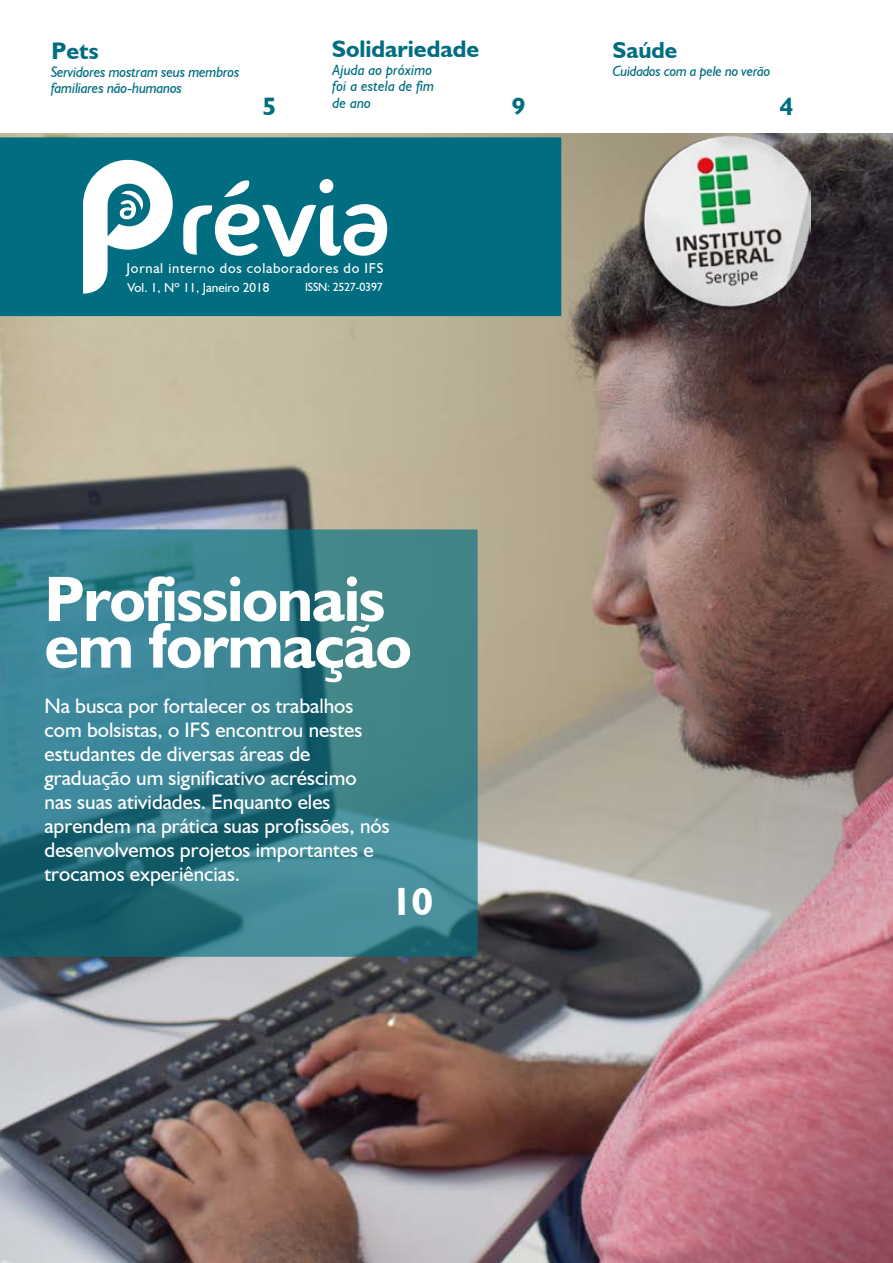
<style>
.page{position:relative;width:893px;height:1263px;background:#fff}
.page>*{position:absolute;margin:0;border:0;box-sizing:border-box;transform-origin:0 0}
.t1{font:107.55px "Fontastique Fontastique";letter-spacing:-.02em;color:#fff}
.t2{font:700 64.5px/46.7px "Humanist 521 BT";letter-spacing:-.02em;color:#fff}
.t3{font:700 39.3px "Humanist 521 BT";color:#fff}
.t4{font:700 25.2px "Humanist 521 BT";color:#006e80}
.t5{font:700 24px "Humanist 521 BT";color:#006e80}
.t6{font:700 23.4px "Humanist 521 BT";color:#006e80}
.t7{font:21px/24px "Humanist 521 BT";color:#fff}
.t8{font:italic 15px/16.5px "Humanist 521 BT";letter-spacing:-.02em;color:#006e80}
.t9{font:italic 15px/16.5px "Humanist 521 BT";color:#006e80}
.t10{font:italic 14.55px "Humanist 521 BT";letter-spacing:-.02em;color:#006e80}
.t11{font:14.4px "Humanist 521 BT";letter-spacing:.05em;color:#fff}
.t12{font:13.2px "Humanist 521 BT";color:#fff}
.t13{font:11.85px "Humanist 521 BT";letter-spacing:-.02em;color:#fff}
</style>
<div class="page">
<img style="left:0;top:133px;width:893px;height:1130px">
<div style="left:0;top:137px;width:561px;height:179px;background:#006e80"></div>
<svg style="left:0;top:529px;width:478px;height:428px;background:#367e8a"></svg>
<img style="left:638px;top:135px;width:172px;height:175px">
<svg style="left:83px;top:160px;width:90px;height:134px"></svg>
<p class="t5" style="left:52px;top:36px;width:49px">Pets</p>
<p class="t8" style="left:51px;top:63px;width:190px">Servidores mostram seus membros familiares não-humanos</p>
<p class="t4" style="left:263px;top:91px;width:15px">5</p>
<p class="t5" style="left:332px;top:33px;width:149px">Solidariedade</p>
<p class="t9" style="left:333px;top:61px;width:103px">Ajuda ao próximo foi a estela de fim de ano</p>
<h1 class="t1" style="left:179px;top:154px;width:213px">révia</h1>
<p class="t11" style="left:127px;top:259px;width:258px">Jornal interno dos colaboradores do IFS</p>
<p class="t12" style="left:127px;top:279px;width:143px">Vol. 1, Nº 11, Janeiro 2018</p>
<p class="t13" style="left:305px;top:279px;width:79px">ISSN: 2527-0397</p>
<p class="t4" style="left:512px;top:91px;width:15px">9</p>
<p class="t6" style="left:612px;top:35px;width:66px">Saúde</p>
<p class="t10" style="left:612px;top:63px;width:159px">Cuidados com a pele no verão</p>
<p class="t4" style="left:780px;top:91px;width:15px">4</p>
<h2 class="t2" style="left:45px;top:574px;width:369px">Profissionais em formação</h2>
<p class="t7" style="left:45px;top:694px;width:347px">Na busca por fortalecer os trabalhos com bolsistas, o IFS encontrou nestes estudantes de diversas áreas de graduação um significativo acréscimo<br>nas suas atividades. Enquanto eles aprendem na prática suas profissões, nós desenvolvemos projetos importantes e trocamos experiências.</p>
<h3 class="t3" style="left:391px;top:877px;width:44px">10</h3>
</div>
